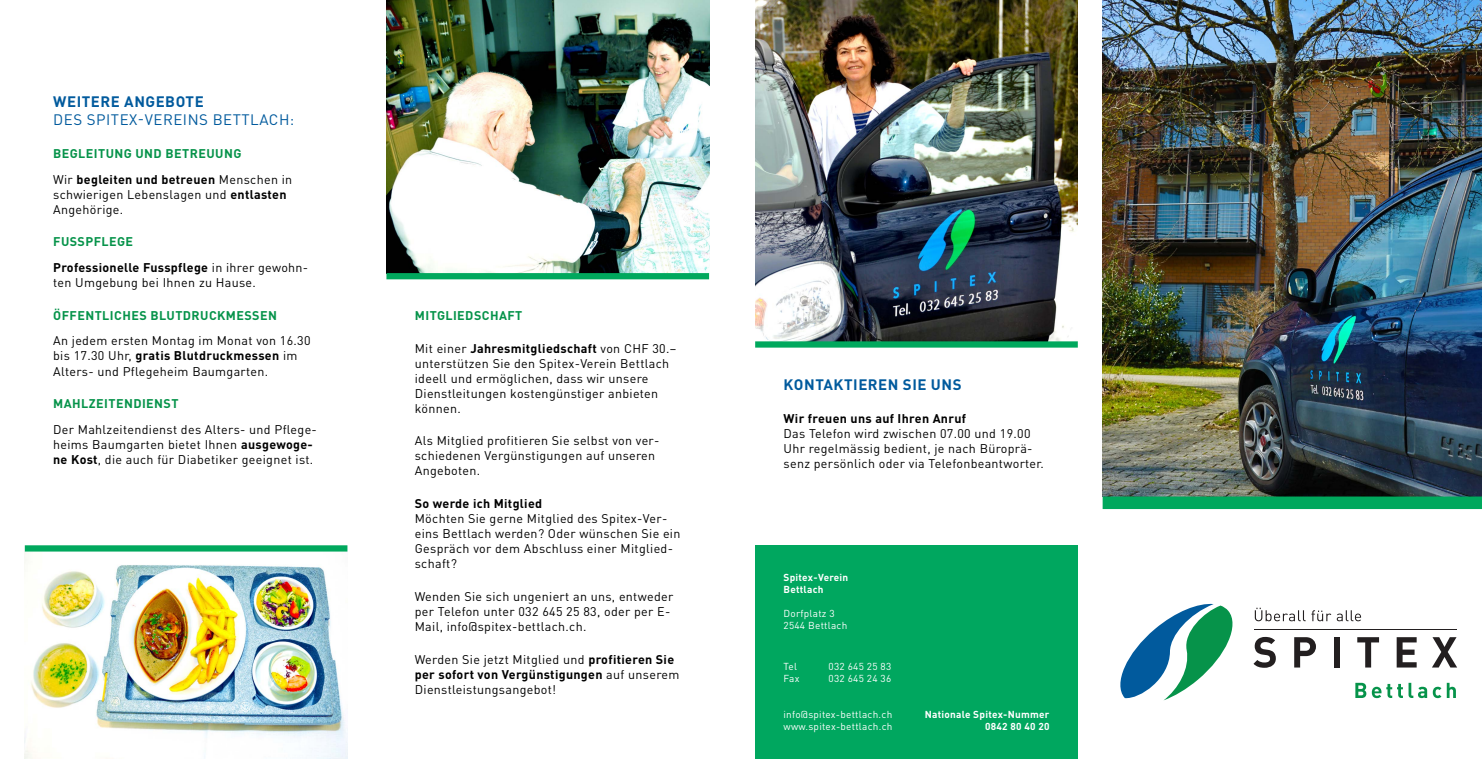
<style>
.page{position:relative;width:1482px;height:759px;background:#fff}
.page>*{position:absolute;margin:0;border:0;box-sizing:border-box;transform-origin:0 0}
.t1{font:700 15px "DIN Pro";letter-spacing:.035em;color:#015a9d}
.t2{font:15px "DIN Pro";letter-spacing:.035em;color:#015a9d}
.t3{font:12.5px/15px "DIN Pro";letter-spacing:.025em;color:#000}
.t4{font:700 12.5px/25.6px "DIN Pro";letter-spacing:.035em;color:#06934a}
.t5{font:700 12.5px/25.6px "DIN Pro";letter-spacing:.025em;color:#000}
.t6{font:10px/12px "DIN Pro";letter-spacing:.025em;color:#fff}
.t7{font:700 10px/12px "DIN Pro";letter-spacing:.025em;color:#fff}
.s1{font-weight:400;color:#000}
.s2{color:#000}
.s3{font-weight:700}
.s4{color:#06934a}
.s5{font-weight:400}
</style>
<div class="page">
<svg style="left:1120px;top:603px;width:113px;height:97px"></svg>
<svg style="left:1253px;top:636px;width:22px;height:31px"></svg>
<svg style="left:1294px;top:637px;width:21px;height:30px"></svg>
<div style="left:1333px;top:637px;width:6px;height:30px;background:#231f20"></div>
<svg style="left:1357px;top:637px;width:21px;height:30px"></svg>
<svg style="left:1396px;top:637px;width:20px;height:30px"></svg>
<svg style="left:1432px;top:637px;width:24px;height:30px"></svg>
<hr style="left:1254px;top:628px;width:202px;height:1px;background:#231f20">
<svg style="left:1254px;top:607px;width:51px;height:14px"></svg>
<svg style="left:1311px;top:610px;width:49px;height:11px"></svg>
<svg style="left:1355px;top:682px;width:47px;height:15px"></svg>
<svg style="left:1408px;top:682px;width:18px;height:15px"></svg>
<svg style="left:1432px;top:682px;width:23px;height:15px"></svg>
<img style="left:1102px;top:0;width:379px;height:496px">
<div style="left:1102px;top:496px;width:379px;height:13px;background:#00a85d"></div>
<div style="left:755px;top:545px;width:322px;height:213px;background:#00a75f"></div>
<img style="left:386px;top:0;width:323px;height:273px">
<div style="left:386px;top:273px;width:323px;height:6px;background:#00a85d"></div>
<img style="left:755px;top:0;width:322px;height:341px">
<div style="left:755px;top:341px;width:322px;height:6px;background:#00a85d"></div>
<img style="left:25px;top:551px;width:322px;height:207px">
<div style="left:25px;top:545px;width:322px;height:6px;background:#00a85d"></div>
<p class="t1" style="left:53px;top:92px;width:152px">Weitere Angebote</p>
<p class="t2" style="left:53px;top:110px;width:242px">d es Spitex-Vereins Bettlach:</p>
<p class="t4" style="left:53px;top:140px;width:240px">Begleitung un d Betreuung<br><span class="s1">Wir</span> <span class="s2">begleiten und betreuen</span> <span class="s1">Menschen in</span></p>
<p class="t3" style="left:53px;top:186px;width:235px">schwierigen Lebenslagen und <span class="s3">entlasten<br></span>Angehörige.</p>
<p class="t5" style="left:53px;top:228px;width:256px"><span class="s4">Fusspflege<br></span>Professionelle Fusspflege <span class="s5">in ihrer gewohn-</span></p>
<p class="t3" style="left:53px;top:275px;width:204px">ten Umgebung bei I hnen zu Hause.</p>
<p class="t4" style="left:53px;top:302px;width:223px">Öffentliches Blutdruckmessen</p>
<p class="t3" style="left:53px;top:333px;width:259px">An jedem ersten Montag im Monat von 16.30 bis 17.30 Uhr, <span class="s3">gratis Blutdruckmessen</span> im<br>Alters- und Pflegeheim Baumgarten.</p>
<p class="t4" style="left:53px;top:390px;width:127px">Mahlzeiten dienst</p>
<p class="t3" style="left:53px;top:421px;width:265px">Der Mahlzeitendienst des Alters- und Pflege&shy;heims Baumgarten bietet I hnen <span class="s3">ausgewoge&shy;ne Kost</span>, die auch für Diabetiker geeignet ist.</p>
<p class="t4" style="left:415px;top:302px;width:109px">M itgliedschaft</p>
<p class="t3" style="left:415px;top:340px;width:263px">Mit einer <span class="s3">Jahresmitgliedschaft</span> von CH F 30.– unterstützen Sie den Spitex-Verein Bettlach ideell und ermöglichen, dass wir unsere Dienstleitungen kostengünstiger anbieten können.</p>
<p class="t3" style="left:415px;top:433px;width:246px">Als Mitglied profitieren Sie selbst von ver&shy;schiedenen Vergünstigungen auf unseren<br>Angeboten.</p>
<p class="t5" style="left:415px;top:490px;width:129px">So werde ich M itglied</p>
<p class="t3" style="left:415px;top:510px;width:267px">Möchten Sie gerne Mitglied des Spitex-Ver&shy;eins Bettlach werden? Oder wünschen Sie ein Gespräch vor dem Abschluss einer Mitglied&shy;schaft?</p>
<p class="t3" style="left:415px;top:588px;width:260px">Wenden Sie sich ungeniert an uns, entweder per Telefon unter 032 645 25 83, oder per E-<br>Mail, info@spitex-bettlach.ch.</p>
<p class="t3" style="left:415px;top:651px;width:266px">Werden Sie jetzt Mitglied und <span class="s3">profitieren Sie per sofort von Vergünstigungen</span> auf unserem<br>Dienstleistungsangebot!</p>
<p class="t1" style="left:783px;top:374px;width:168px">Kontaktieren Sie uns</p>
<p class="t5" style="left:783px;top:405px;width:184px">Wir freuen uns auf I hren Anruf</p>
<p class="t3" style="left:783px;top:425px;width:262px">Das Telefon wird zwischen 07.00 und 19.00<br>Uhr regelmässig bedient, je nach Büroprä&shy;senz persönlich oder via Telefonbeantworter.</p>
<p class="t7" style="left:783px;top:571px;width:66px">Spitex-Verein<br>Bettlach</p>
<p class="t6" style="left:783px;top:607px;width:65px">Dorfplatz 3<br>2544 Bettlach</p>
<p class="t6" style="left:783px;top:659px;width:15px">Tel</p>
<p class="t6" style="left:828px;top:659px;width:64px">032 645 25 83</p>
<p class="t6" style="left:783px;top:671px;width:17px">Fax</p>
<p class="t6" style="left:828px;top:671px;width:64px">032 645 24 36</p>
<p class="t6" style="left:783px;top:707px;width:110px">info@spitex-bettlach.ch www.spitex-bettlach.ch</p>
<p class="t7" style="left:924px;top:707px;width:126px;text-align:right">Nationale Spitex-Nummer<br>0842 80 40 20</p>
</div>
